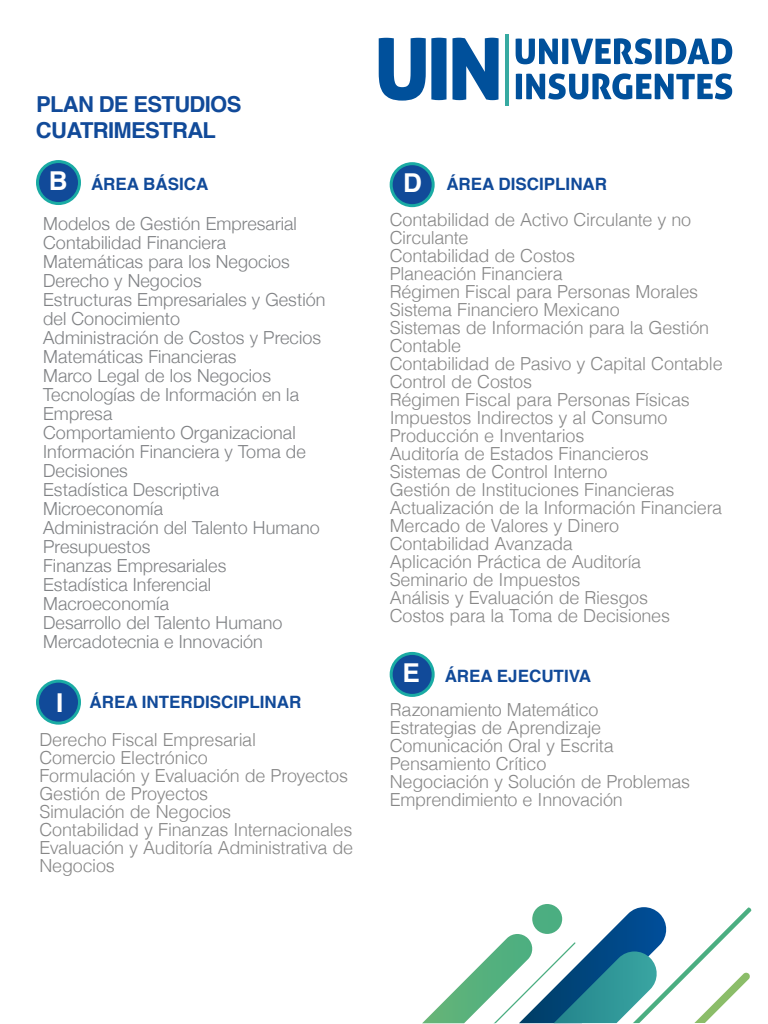
<style>
.page{position:relative;width:768px;height:1024px;background:#fff}
.page>*{position:absolute;margin:0;border:0;box-sizing:border-box;transform-origin:0 0}
.t1{font:700 26px "Helvetica";color:#fff}
.t2{font:700 22px/26px "Helvetica";letter-spacing:-.03em;color:#114a99}
.t3{font:300 18px/18px "Helvetica";letter-spacing:-.015em;color:#878787}
.t4{font:300 18px/19px "Helvetica Neue";letter-spacing:.005em;color:#808285}
.t5{font:700 17px "Helvetica";color:#114a99}
</style>
<div class="page">
<svg style="left:516px;top:38px;width:216px;height:26px"></svg>
<svg style="left:516px;top:73px;width:216px;height:27px"></svg>
<svg style="left:379px;top:38px;width:68px;height:63px"></svg>
<svg style="left:453px;top:38px;width:46px;height:62px"></svg>
<hr style="left:505px;top:34px;width:3px;height:72px;background:#37aaa1">
<div style="left:38px;top:162px;width:42px;height:42px;background:#114a99;border-radius:50%"></div>
<div style="left:36px;top:160px;width:45px;height:45px;border:3px solid #1aaba4;border-radius:50%"></div>
<div style="left:391px;top:653px;width:42px;height:42px;background:#114a99;border-radius:50%"></div>
<div style="left:390px;top:652px;width:45px;height:45px;border:3px solid #1aaba4;border-radius:50%"></div>
<svg style="left:422px;top:904px;width:328px;height:119px"></svg>
<div style="left:391px;top:164px;width:42px;height:42px;background:#114a99;border-radius:50%"></div>
<div style="left:390px;top:162px;width:45px;height:45px;border:3px solid #1aaba4;border-radius:50%"></div>
<div style="left:38px;top:681px;width:42px;height:42px;background:#114a99;border-radius:50%"></div>
<div style="left:36px;top:680px;width:45px;height:45px;border:3px solid #1aaba4;border-radius:50%"></div>
<p class="t2" style="left:36px;top:94px;width:207px">PLAN DE ESTUDIOS<br>CUATRIMESTRAL</p>
<h1 class="t1" style="left:49px;top:165px;width:20px">B</h1>
<p class="t5" style="left:91px;top:174px;width:119px">ÁREA BÁSICA</p>
<p class="t4" style="left:43px;top:212px;width:284px">Modelos de Gestión Empresarial<br>Contabilidad Financiera<br>Matemáticas para los Negocios<br>Derecho y Negocios<br>Estructuras Empresariales y Gestión del Conocimiento<br>Administración de Costos y Precios<br>Matemáticas Financieras<br>Marco Legal de los Negocios<br>Tecnologías de Información en la<br>Empresa<br>Comportamiento Organizacional<br>Información Financiera y Toma de<br>Decisiones<br>Estadística Descriptiva<br>Microeconomía<br>Administración del Talento Humano<br>Presupuestos<br>Finanzas Empresariales<br>Estadística Inferencial<br>Macroeconomía<br>Desarrollo del Talento Humano<br>Mercadotecnia e Innovación</p>
<p class="t5" style="left:89px;top:692px;width:213px">ÁREA INTERDISCIPLINAR</p>
<p class="t3" style="left:39px;top:730px;width:315px">Derecho Fiscal Empresarial<br>Comercio Electrónico<br>Formulación y Evaluación de Proyectos<br>Gestión de Proyectos<br>Simulación de Negocios<br>Contabilidad y Finanzas Internacionales<br>Evaluación y Auditoría Administrativa de<br>Negocios</p>
<h1 class="t1" style="left:56px;top:687px;width:9px">I</h1>
<h1 class="t1" style="left:403px;top:167px;width:20px">D</h1>
<p class="t5" style="left:446px;top:173px;width:162px">ÁREA DISCIPLINAR</p>
<p class="t3" style="left:390px;top:209px;width:335px">Contabilidad de Activo Circulante y no<br>Circulante<br>Contabilidad de Costos<br>Planeación Financiera<br>Régimen Fiscal para Personas Morales<br>Sistema Financiero Mexicano<br>Sistemas de Información para la Gestión<br>Contable<br>Contabilidad de Pasivo y Capital Contable<br>Control de Costos<br>Régimen Fiscal para Personas Físicas<br>Impuestos Indirectos y al Consumo<br>Producción e Inventarios<br>Auditoría de Estados Financieros<br>Sistemas de Control Interno<br>Gestión de Instituciones Financieras<br>Actualización de la Información Financiera<br>Mercado de Valores y Dinero<br>Contabilidad Avanzada<br>Aplicación Práctica de Auditoría<br>Seminario de Impuestos<br>Análisis y Evaluación de Riesgos<br>Costos para la Toma de Decisiones</p>
<h1 class="t1" style="left:403px;top:657px;width:19px">E</h1>
<p class="t5" style="left:445px;top:666px;width:148px">ÁREA EJECUTIVA</p>
<p class="t3" style="left:390px;top:699px;width:302px">Razonamiento Matemático<br>Estrategias de Aprendizaje<br>Comunicación Oral y Escrita<br>Pensamiento Crítico<br>Negociación y Solución de Problemas<br>Emprendimiento e Innovación</p>
</div>
